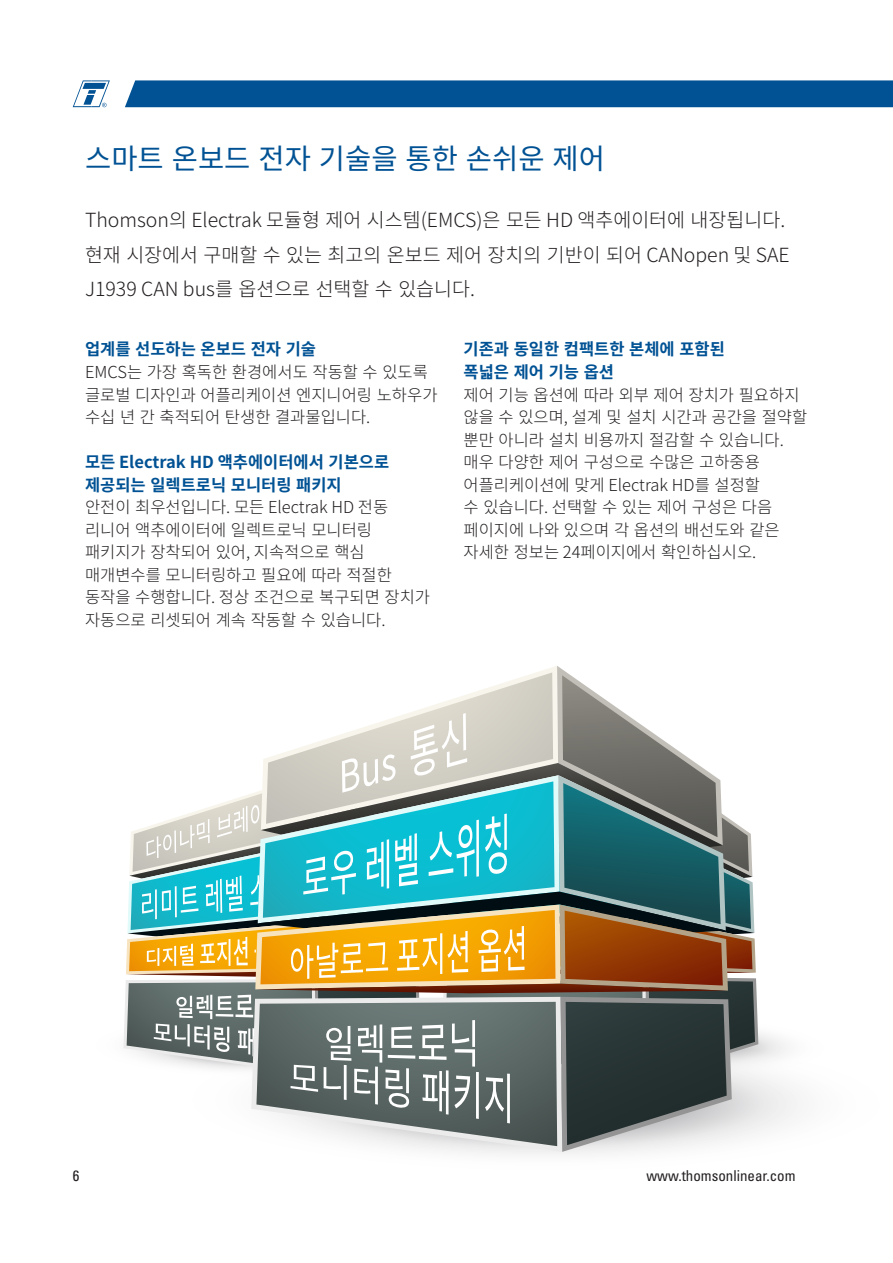
<style>
.page{position:relative;width:893px;height:1263px;background:#fff}
.page>*{position:absolute;margin:0;border:0;box-sizing:border-box;transform-origin:0 0}
.t1{font:28.5px "Noto Sans CJ Kkr";color:#005294}
.t2{font:300 19.5px/34.5px "Noto Sans CJ Kkr";color:#231f20}
.standard_body_copy{font:300 16.5px/22.5px "Noto Sans CJ Kkr";color:#231f20}
.standard_body_copy-2{font:700 16.5px/22.5px "Noto Sans CJ Kkr";color:#005294}
.t3{font:condensed 15px "Univers LT Std";color:#231f20}
</style>
<div class="page">
<div style="left:125px;top:80px;width:768px;height:27px;background:#005294"></div>
<svg style="left:73px;top:80px;width:37px;height:27px"></svg>
<svg style="left:123px;top:666px;width:675px;height:486px"></svg>
<p class="t1" style="left:85px;top:143px;width:521px">스마트 온보드 전자 기술을 통한 손쉬운 제어</p>
<p class="t2" style="left:85px;top:203px;width:706px">Thomson의 Electrak 모듈형 제어 시스템(EMCS)은 모든 HD 액추에이터에 내장됩니다. 현재 시장에서 구매할 수 있는 최고의 온보드 제어 장치의 기반이 되어 CANopen 및 SAE<br>J1939 CAN bus를 옵션으로 선택할 수 있습니다.</p>
<p class="standard_body_copy-2" style="left:85px;top:339px;width:232px">업계를 선도하는 온보드 전자 기술</p>
<p class="standard_body_copy" style="left:85px;top:361px;width:354px">EMCS는 가장 혹독한 환경에서도 작동할 수 있도록 글로벌 디자인과 어플리케이션 엔지니어링 노하우가 수십 년 간 축적되어 탄생한 결과물입니다.</p>
<p class="standard_body_copy-2" style="left:85px;top:451px;width:306px">모든 Electrak HD 액추에이터에서 기본으로 제공되는 일렉트로닉 모니터링 패키지</p>
<p class="standard_body_copy" style="left:85px;top:496px;width:347px">안전이 최우선입니다. 모든 Electrak HD 전동 리니어 액추에이터에 일렉트로닉 모니터링 패키지가 장착되어 있어, 지속적으로 핵심 매개변수를 모니터링하고 필요에 따라 적절한 동작을 수행합니다. 정상 조건으로 복구되면 장치가 자동으로 리셋되어 계속 작동할 수 있습니다.</p>
<p class="standard_body_copy-2" style="left:464px;top:339px;width:263px">기존과 동일한 컴팩트한 본체에 포함된 폭넓은 제어 기능 옵션</p>
<p class="standard_body_copy" style="left:464px;top:384px;width:345px">제어 기능 옵션에 따라 외부 제어 장치가 필요하지 않을 수 있으며, 설계 및 설치 시간과 공간을 절약할 뿐만 아니라 설치 비용까지 절감할 수 있습니다. 매우 다양한 제어 구성으로 수많은 고하중용 어플리케이션에 맞게 Electrak HD를 설정할<br>수 있습니다. 선택할 수 있는 제어 구성은 다음 페이지에 나와 있으며 각 옵션의 배선도와 같은 자세한 정보는 24페이지에서 확인하십시오.</p>
<p class="t3" style="left:73px;top:1166px;width:8px">6</p>
<p class="t3" style="left:646px;top:1166px;width:151px">www.thomsonlinear.com</p>
</div>
